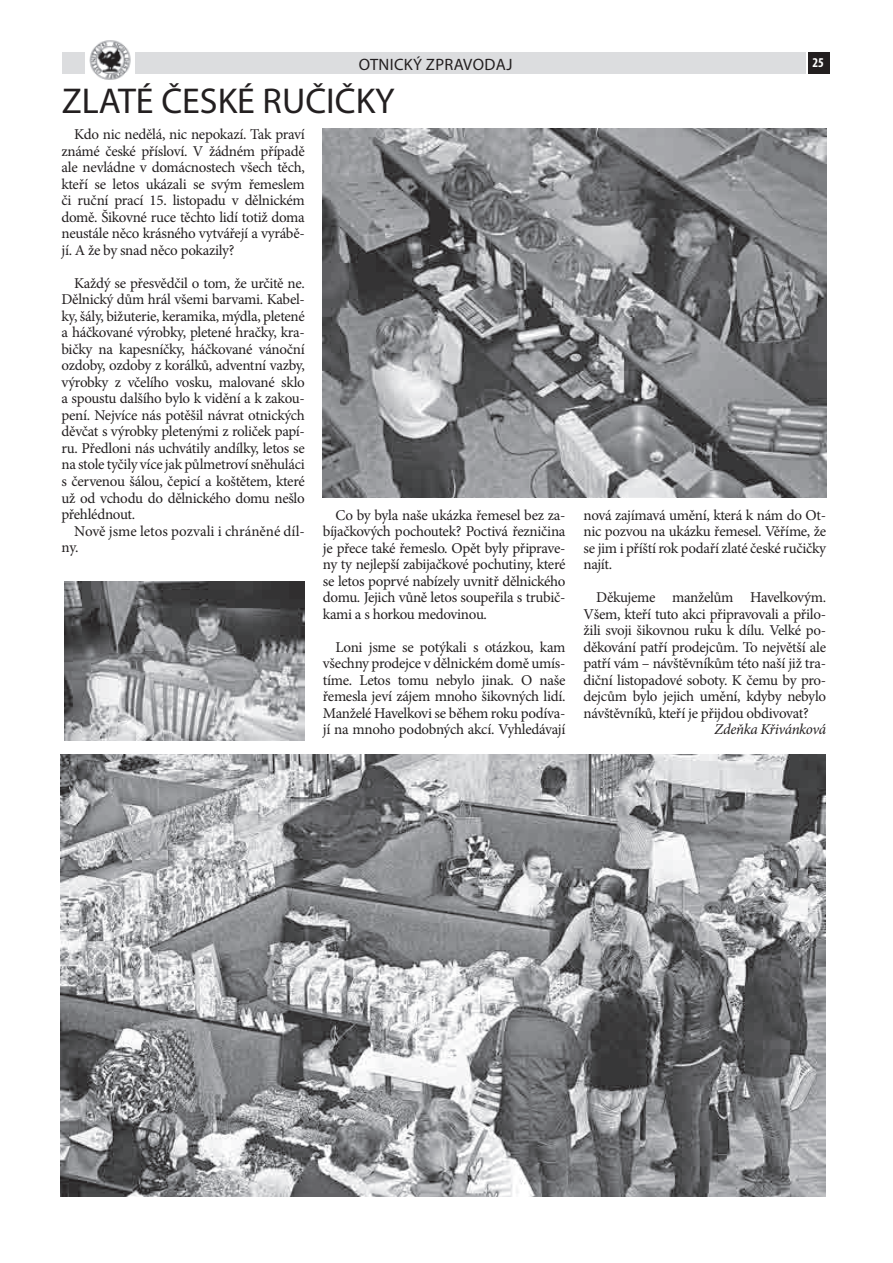
<style>
.page{position:relative;width:893px;height:1263px;background:#fff}
.page>*{position:absolute;margin:0;border:0;box-sizing:border-box;transform-origin:0 0}
.t1{font:36px "Myriad Pro";color:#231f20}
.t2{font:16.5px "Myriad Pro";letter-spacing:.02em;color:#231f20}
.t3{font:15px/16.5px "Minion Pro";letter-spacing:-.02em;color:#231f20;text-align:justify}
.t4{font:15px/16.5px "Minion Pro";color:#231f20}
.t5{font:italic 15px "Minion Pro";letter-spacing:-.025em;color:#231f20}
.t6{font:700 condensed 13.5px "Myriad Pro";color:#fff}
</style>
<div class="page">
<div style="left:62px;top:52px;width:743px;height:21px;background:#dcdddf"></div>
<div style="left:807px;top:52px;width:21px;height:21px;background:#231f20"></div>
<div style="left:85px;top:38px;width:50px;height:42px;background:#fff"></div>
<img style="left:89px;top:40px;width:42px;height:40px">
<img style="left:323px;top:128px;width:502px;height:369px">
<img style="left:64px;top:581px;width:240px;height:159px">
<img style="left:61px;top:754px;width:764px;height:442px">
<p class="t2" style="left:358px;top:54px;width:155px">OTNICKÝ ZPRAVODAJ</p>
<p class="t6" style="left:812px;top:54px;width:13px">25</p>
<h1 class="t1" style="left:62px;top:78px;width:331px">ZLATÉ ČESKÉ RUČIČKY</h1>
<p class="t3" style="left:61px;top:126px;width:245px;text-indent:13px">Kdo nic nedělá, nic nepokazí. Tak praví známé české přísloví. V žádném případě ale nevládne v domácnostech všech těch, kteří se letos ukázali se svým řemeslem či ruční prací 15. listopadu v dělnickém domě. Šikovné ruce těchto lidí totiž doma neustále něco krásného vytvářejí a vyrábě&shy;jí. A že by snad něco pokazily?</p>
<p class="t3" style="left:61px;top:275px;width:245px;text-indent:13px">Každý se přesvědčil o tom, že určitě ne.<br>Dělnický dům hrál všemi barvami. Kabel&shy;ky, šály, bižuterie, keramika, mýdla, pletené a háčkované výrobky, pletené hračky, kra&shy;bičky na kapesníčky, háčkované vánoční ozdoby, ozdoby z korálků, adventní vazby, výrobky z včelího vosku, malované sklo a spoustu dalšího bylo k vidění a k zakou&shy;pení. Nejvíce nás potěšil návrat otnických děvčat s výrobky pletenými z roliček papí&shy;ru. Předloni nás uchvátily andílky, letos se na stole tyčily více jak půlmetroví sněhuláci s červenou šálou, čepicí a koštětem, které už od vchodu do dělnického domu nešlo přehlédnout.</p>
<p class="t4" style="left:61px;top:522px;width:245px;text-indent:13px">Nově jsme letos pozvali i chráněné díl&shy;ny.</p>
<p class="t3" style="left:323px;top:506px;width:244px;text-indent:13px">Co by byla naše ukázka řemesel bez za&shy;bíjačkových pochoutek? Poctivá řezničina je přece také řemeslo. Opět byly připrave&shy;ny ty nejlepší zabijačkové pochutiny, které se letos poprvé nabízely uvnitř dělnického domu. Jejich vůně letos soupeřila s trubič&shy;kami a s horkou medovinou.</p>
<p class="t3" style="left:323px;top:638px;width:244px;text-indent:13px">Loni jsme se potýkali s otázkou, kam všechny prodejce v dělnickém domě umís&shy;tíme. Letos tomu nebylo jinak. O naše řemesla jeví zájem mnoho šikovných lidí.<br>Manželé Havelkovi se během roku podíva&shy;jí na mnoho podobných akcí. Vyhledávají</p>
<p class="t3" style="left:583px;top:506px;width:244px">nová zajímavá umění, která k nám do Ot&shy;nic pozvou na ukázku řemesel. Věříme, že se jim i příští rok podaří zlaté české ručičky najít.</p>
<p class="t3" style="left:583px;top:589px;width:244px;text-indent:13px">Děkujeme manželům Havelkovým.<br>Všem, kteří tuto akci připravovali a přilo&shy;žili svoji šikovnou ruku k dílu. Velké po&shy;děkování patří prodejcům. To největší ale patří vám – návštěvníkům této naší již tra&shy;diční listopadové soboty. K čemu by pro&shy;dejcům bylo jejich umění, kdyby nebylo návštěvníků, kteří je přijdou obdivovat?</p>
<p class="t5" style="left:714px;top:719px;width:113px">Zdeňka Křivánková</p>
</div>
